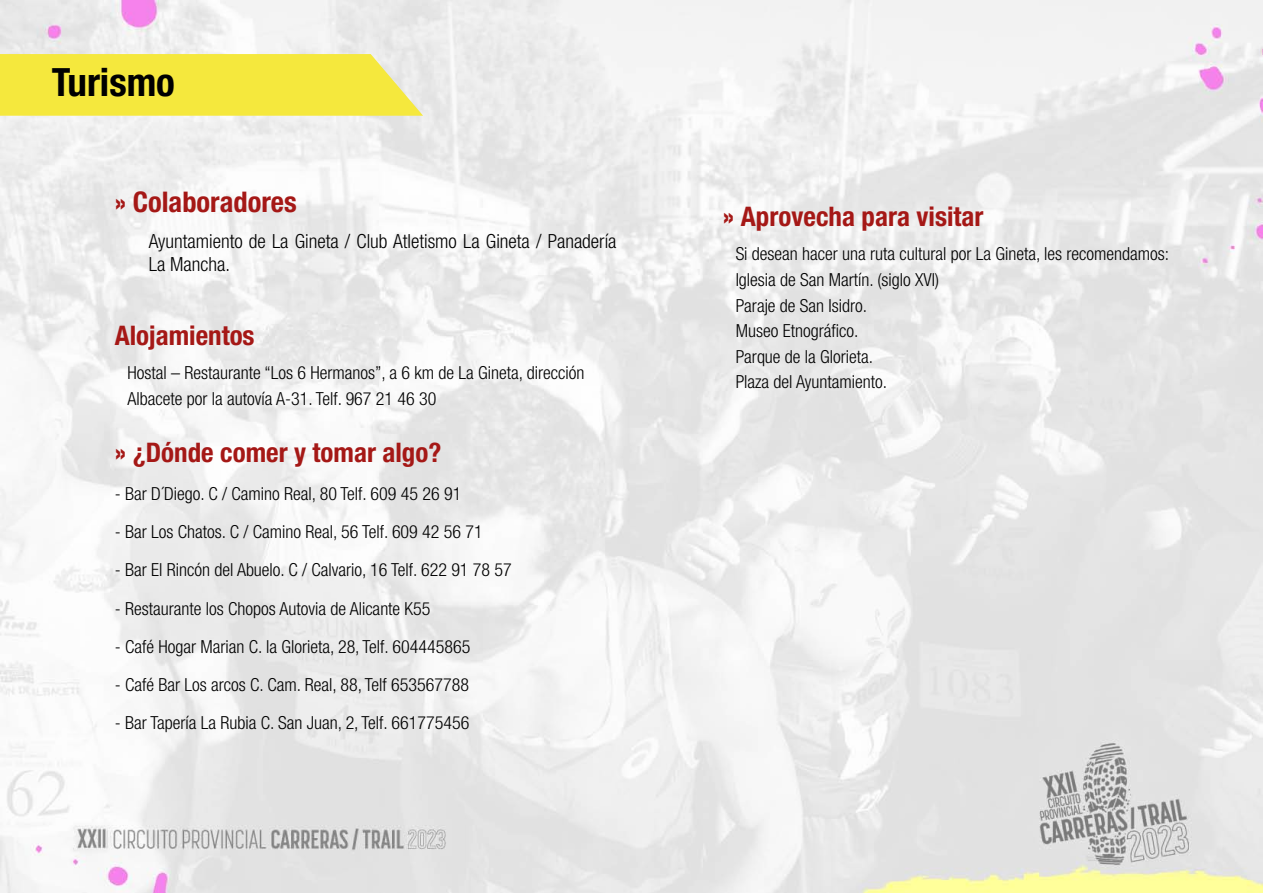
<style>
.page{position:relative;width:1263px;height:893px;background:#fff}
.page>*{position:absolute;margin:0;border:0;box-sizing:border-box;transform-origin:0 0}
.t1{font:700 condensed 39px "Helvetica Neue";color:#000}
.t2{font:700 condensed 28.5px "Helvetica Neue";color:#a51816}
.t3{font:700 condensed 27px "Helvetica Neue";color:#a51816}
.t4{font:300 condensed 19.5px/23.2px "Helvetica Neue";color:#000}
.t5{font:300 condensed 18px/25.5px "Helvetica Neue";color:#000}
.s1{font-size:27px}
</style>
<div class="page">
<img style="left:0;top:0;width:1263px;height:893px">
<svg style="left:0;top:54px;width:423px;height:62px;background:#f4e848"></svg>
<h1 class="t1" style="left:52px;top:59px;width:125px">Turismo</h1>
<h2 class="t2" style="left:115px;top:184px;width:183px"><span class="s1">»</span> Colaboradores</h2>
<p class="t4" style="left:149px;top:229px;width:469px">Ayuntamiento de La Gineta / Club Atletismo La Gineta / Panadería<br>La Mancha.</p>
<h3 class="t3" style="left:115px;top:319px;width:141px">Alojamientos</h3>
<p class="t5" style="left:128px;top:360px;width:458px">Hostal – Restaurante “Los 6 Hermanos”, a 6 km de La Gineta, dirección<br>Albacete por la autovía A-31. Telf. 967 21 46 30</p>
<h3 class="t3" style="left:115px;top:436px;width:328px">» ¿Dónde comer y tomar algo?</h3>
<p class="t5" style="left:115px;top:481px;width:348px">- Bar D´Diego. C / Camino Real, 80 Telf. 609 45 26 91</p>
<p class="t5" style="left:115px;top:519px;width:369px">- Bar Los Chatos. C / Camino Real, 56 Telf. 609 42 56 71</p>
<p class="t5" style="left:115px;top:557px;width:398px">- Bar El Rincón del Abuelo. C / Calvario, 16 Telf. 622 91 78 57</p>
<p class="t5" style="left:115px;top:595px;width:317px">- Restaurante los Chopos Autovia de Alicante K55</p>
<p class="t5" style="left:115px;top:634px;width:357px">- Café Hogar Marian C. la Glorieta, 28, Telf. 604445865</p>
<p class="t5" style="left:115px;top:672px;width:356px">- Café Bar Los arcos C. Cam. Real, 88, Telf 653567788</p>
<p class="t5" style="left:115px;top:710px;width:356px">- Bar Tapería La Rubia C. San Juan, 2, Telf. 661775456</p>
<h3 class="t3" style="left:723px;top:201px;width:262px">» Aprovecha para visitar</h3>
<p class="t5" style="left:736px;top:241px;width:435px">Si desean hacer una ruta cultural por La Gineta, les recomendamos:<br>Iglesia de San Martín. (siglo XVI)<br>Paraje de San Isidro.<br>Museo Etnográfico.<br>Parque de la Glorieta.<br>Plaza del Ayuntamiento.</p>
</div>
